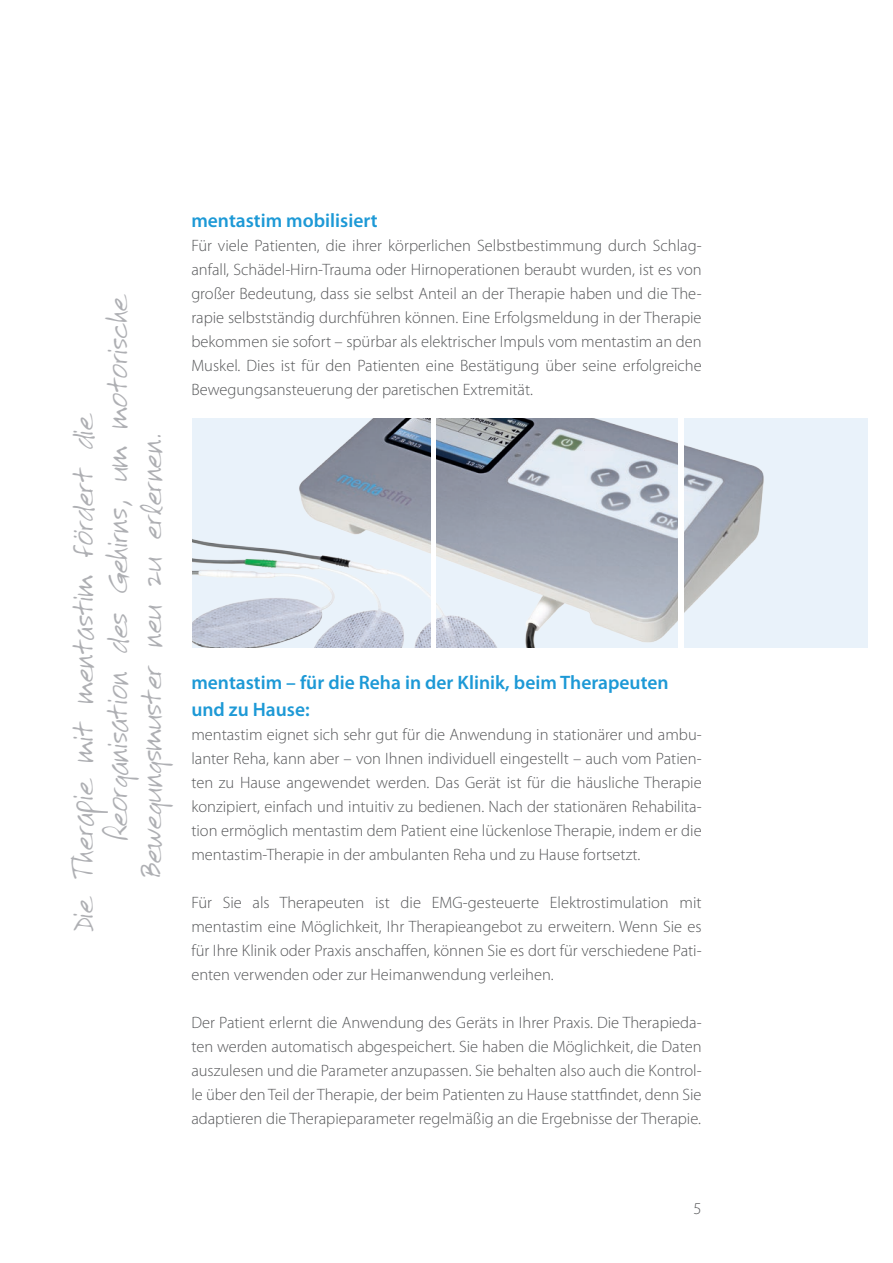
<style>
.page{position:relative;width:893px;height:1263px;background:#fff}
.page>*{position:absolute;margin:0;border:0;box-sizing:border-box;transform-origin:0 0}
.t1{font:28.5px "Venus Script";color:#aeafb3}
.t2{font:600 19.5px/27px "Myriad Pro";color:#1d99d6}
.t3{font:300 16.5px/24px "Myriad Pro";color:#57585a;text-align:justify}
</style>
<div class="page">
<img style="left:192px;top:418px;width:238px;height:229px">
<img style="left:437px;top:418px;width:241px;height:229px">
<div style="left:684px;top:418px;width:183px;height:229px;background:#e9f2fa"></div>
<img style="left:684px;top:445px;width:80px;height:168px">
<p class="t1" style="left:101px;top:842px;width:550px;rotate:-90deg">Reorganisation des Gehirns, um motorische</p>
<p class="t1" style="left:66px;top:933px;width:522px;rotate:-90deg">Die Therapie mit mentastim fördert die</p>
<p class="t1" style="left:135px;top:879px;width:445px;rotate:-90deg">Bewegungsmuster neu zu erlernen.</p>
<p class="t2" style="left:191px;top:207px;width:188px">mentastim mobilisiert</p>
<p class="t3" style="left:191px;top:234px;width:512px">Für viele Patienten, die ihrer körperlichen Selbstbestimmung durch Schlag&shy;anfall, Schädel-Hirn-Trauma oder Hirnoperationen beraubt wurden, ist es von großer Bedeutung, dass sie selbst Anteil an der Therapie haben und die The&shy;rapie selbstständig durchführen können. Eine Erfolgsmeldung in der Therapie bekommen sie sofort – spürbar als elektrischer Impuls vom mentastim an den Muskel. Dies ist für den Patienten eine Bestätigung über seine erfolgreiche Bewegungsansteuerung der paretischen Extremität.</p>
<p class="t2" style="left:191px;top:669px;width:479px">mentastim – für die Reha in der Klinik, beim Therapeuten und zu Hause:</p>
<p class="t3" style="left:191px;top:723px;width:512px">mentastim eignet sich sehr gut für die Anwendung in stationärer und ambu&shy;lanter Reha, kann aber – von Ihnen individuell eingestellt – auch vom Patien&shy;ten zu Hause angewendet werden. Das Gerät ist für die häusliche Therapie konzipiert, einfach und intuitiv zu bedienen. Nach der stationären Rehabilita&shy;tion ermöglich mentastim dem Patient eine lückenlose Therapie, indem er die mentastim-Therapie in der ambulanten Reha und zu Hause fortsetzt.</p>
<p class="t3" style="left:191px;top:891px;width:512px">Für Sie als Therapeuten ist die EMG-gesteuerte Elektrostimulation mit mentastim eine Möglichkeit, Ihr Therapieangebot zu erweitern. Wenn Sie es für Ihre Klinik oder Praxis anschaffen, können Sie es dort für verschiedene Pati&shy;enten verwenden oder zur Heimanwendung verleihen.</p>
<p class="t3" style="left:191px;top:1011px;width:512px">Der Patient erlernt die Anwendung des Geräts in Ihrer Praxis. Die Therapieda&shy;ten werden automatisch abgespeichert. Sie haben die Möglichkeit, die Daten auszulesen und die Parameter anzupassen. Sie behalten also auch die Kontrol&shy;le über den Teil der Therapie, der beim Patienten zu Hause stattfindet, denn Sie adaptieren die Therapieparameter regelmäßig an die Ergebnisse der Therapie.</p>
<p class="t3" style="left:694px;top:1197px;width:10px">5</p>
</div>
